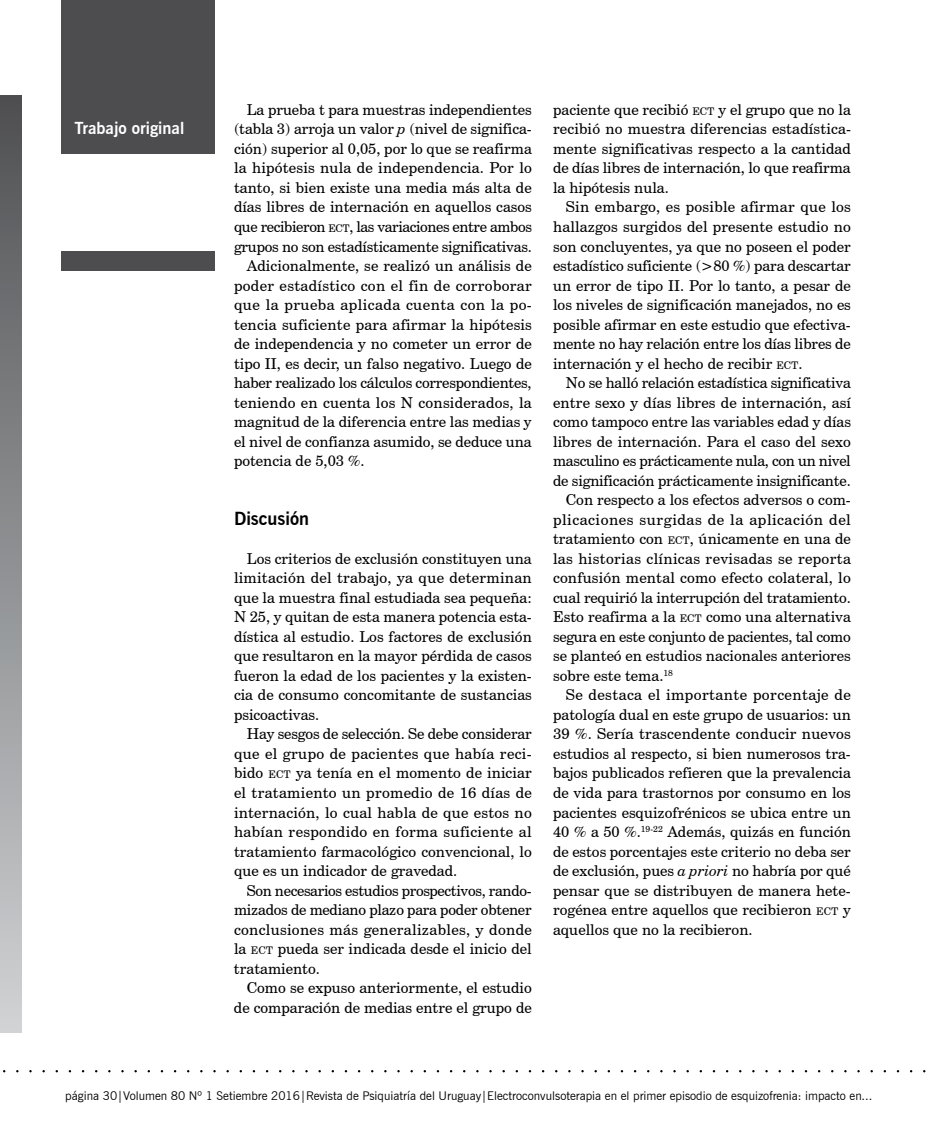
<style>
.page{position:relative;width:936px;height:1132px;background:#fff}
.page>*{position:absolute;margin:0;border:0;box-sizing:border-box;transform-origin:0 0}
.t1{font:700 18px "News Gothic BT";color:#000}
.t2{font:700 16.5px "News Gothic BT";color:#fff}
.t3{font:15px/19.5px "Century Schoolbook BT";color:#000;text-align:justify}
.t4{font:15px "Century Schoolbook BT";letter-spacing:.02em;color:#000}
.t5{font:15px "Century Schoolbook BT";letter-spacing:.025em;color:#000}
.t6{font:15px "Century Schoolbook BT";letter-spacing:-.025em;color:#000}
.t7{font:15px "Century Schoolbook BT";letter-spacing:-.02em;color:#000}
.t8{font:15px "Century Schoolbook BT";letter-spacing:.035em;color:#000}
.t9{font:12px "News Gothic BT";color:#000}
.s1{font-style:italic}
.s2{font-size:10.5px}
.s3{font-style:inherit}
</style>
<div class="page">
<div style="left:62px;top:0;width:153px;height:154px;background:#4d4d4f"></div>
<div style="left:62px;top:251px;width:153px;height:20px;background:#4d4d4f"></div>
<div style="left:0;top:95px;width:21px;height:936px;background:linear-gradient(to bottom,#4f5053,#cfd2d4)"></div>
<p class="t2" style="left:74px;top:118px;width:111px">Trabajo original</p>
<p class="t3" style="left:247px;top:100px;width:286px">La prueba t para muestras independientes</p>
<p class="t3" style="left:234px;top:119px;width:299px">(tabla 3) arroja un valor <span class="s1">p</span> (nivel de significa-</p>
<p class="t3" style="left:234px;top:139px;width:299px">ción) superior al 0,05, por lo que se reafirma</p>
<p class="t3" style="left:234px;top:158px;width:299px">la hipótesis nula de independencia. Por lo</p>
<p class="t3" style="left:234px;top:178px;width:299px">tanto, si bien existe una media más alta de</p>
<p class="t3" style="left:234px;top:197px;width:299px">días libres de internación en aquellos casos</p>
<p class="t6" style="left:234px;top:217px;width:299px">que recibieron <span class="s2">ECT</span>, las variaciones entre ambos</p>
<p class="t3" style="left:234px;top:236px;width:299px">grupos no son estadísticamente significativas.</p>
<p class="t3" style="left:247px;top:256px;width:286px">Adicionalmente, se realizó un análisis de</p>
<p class="t4" style="left:234px;top:276px;width:299px">poder estadístico con el fin de corroborar</p>
<p class="t5" style="left:234px;top:295px;width:299px">que la prueba aplicada cuenta con la po-</p>
<p class="t3" style="left:234px;top:314px;width:299px">tencia suficiente para afirmar la hipótesis</p>
<p class="t3" style="left:234px;top:334px;width:299px">de independencia y no cometer un error de</p>
<p class="t3" style="left:234px;top:353px;width:299px">tipo II, es decir, un falso negativo. Luego de</p>
<p class="t3" style="left:234px;top:373px;width:299px">haber realizado los cálculos correspondientes,</p>
<p class="t3" style="left:234px;top:392px;width:299px">teniendo en cuenta los N considerados, la</p>
<p class="t3" style="left:234px;top:412px;width:299px">magnitud de la diferencia entre las medias y</p>
<p class="t3" style="left:234px;top:431px;width:299px">el nivel de confianza asumido, se deduce una</p>
<p class="t3" style="left:234px;top:451px;width:132px">potencia de 5,03 %.</p>
<p class="t1" style="left:234px;top:507px;width:77px">Discusión</p>
<p class="t3" style="left:234px;top:548px;width:299px;text-indent:13px">Los criterios de exclusión constituyen una limitación del trabajo, ya que determinan que la muestra final estudiada sea pequeña:<br>N 25, y quitan de esta manera potencia esta&shy;dística al estudio. Los factores de exclusión que resultaron en la mayor pérdida de casos fueron la edad de los pacientes y la existen&shy;cia de consumo concomitante de sustancias psicoactivas.</p>
<p class="t3" style="left:234px;top:724px;width:299px;text-indent:13px">Hay sesgos de selección. Se debe considerar que el grupo de pacientes que había reci&shy;bido <span class="s2">ECT</span> ya tenía en el momento de iniciar el tratamiento un promedio de 16 días de internación, lo cual habla de que estos no habían respondido en forma suficiente al tratamiento farmacológico convencional, lo que es un indicador de gravedad.</p>
<p class="t3" style="left:234px;top:880px;width:299px;text-indent:13px">Son necesarios estudios prospectivos, rando&shy;mizados de mediano plazo para poder obtener conclusiones más generalizables, y donde la <span class="s2">ECT</span> pueda ser indicada desde el inicio del tratamiento.</p>
<p class="t3" style="left:234px;top:977px;width:299px;text-align:right">Como se expuso anteriormente, el estudio de comparación de medias entre el grupo de</p>
<p class="t3" style="left:553px;top:100px;width:299px">paciente que recibió <span class="s2">ECT</span> y el grupo que no la recibió no muestra diferencias estadística&shy;mente significativas respecto a la cantidad de días libres de internación, lo que reafirma la hipótesis nula.</p>
<p class="t3" style="left:553px;top:197px;width:299px;text-indent:13px">Sin embargo, es posible afirmar que los hallazgos surgidos del presente estudio no son concluyentes, ya que no poseen el poder estadístico suficiente (&gt;80 %) para descartar un error de tipo II. Por lo tanto, a pesar de los niveles de significación manejados, no es posible afirmar en este estudio que efectiva&shy;mente no hay relación entre los días libres de internación y el hecho de recibir <span class="s2">ECT</span>.</p>
<p class="t3" style="left:566px;top:373px;width:286px">No se halló relación estadística significativa</p>
<p class="t3" style="left:553px;top:392px;width:299px">entre sexo y días libres de internación, así</p>
<p class="t3" style="left:553px;top:412px;width:299px">como tampoco entre las variables edad y días</p>
<p class="t3" style="left:553px;top:431px;width:299px">libres de internación. Para el caso del sexo</p>
<p class="t7" style="left:553px;top:451px;width:299px">masculino es prácticamente nula, con un nivel</p>
<p class="t3" style="left:553px;top:470px;width:299px">de significación prácticamente insignificante.</p>
<p class="t3" style="left:566px;top:490px;width:286px">Con respecto a los efectos adversos o com-</p>
<p class="t8" style="left:553px;top:510px;width:299px">plicaciones surgidas de la aplicación del</p>
<p class="t3" style="left:553px;top:529px;width:299px">tratamiento con <span class="s2">ECT</span><span class="s3">,</span> únicamente en una de</p>
<p class="t4" style="left:553px;top:549px;width:299px">las historias clínicas revisadas se reporta</p>
<p class="t3" style="left:553px;top:568px;width:299px">confusión mental como efecto colateral, lo</p>
<p class="t3" style="left:553px;top:587px;width:299px">cual requirió la interrupción del tratamiento.</p>
<p class="t3" style="left:553px;top:607px;width:299px">Esto reafirma a la <span class="s2">ECT</span> como una alternativa</p>
<p class="t3" style="left:553px;top:626px;width:299px">segura en este conjunto de pacientes, tal como</p>
<p class="t3" style="left:553px;top:646px;width:299px">se planteó en estudios nacionales anteriores</p>
<p class="t3" style="left:553px;top:665px;width:121px">sobre este tema.<sup>18</sup></p>
<p class="t5" style="left:566px;top:685px;width:286px">Se destaca el importante porcentaje de</p>
<p class="t3" style="left:553px;top:704px;width:299px">patología dual en este grupo de usuarios: un</p>
<p class="t3" style="left:553px;top:724px;width:299px">39 %. Sería trascendente conducir nuevos</p>
<p class="t3" style="left:553px;top:743px;width:299px">estudios al respecto, si bien numerosos tra-</p>
<p class="t3" style="left:553px;top:763px;width:299px">bajos publicados refieren que la prevalencia</p>
<p class="t3" style="left:553px;top:782px;width:299px">de vida para trastornos por consumo en los</p>
<p class="t3" style="left:553px;top:802px;width:299px">pacientes esquizofrénicos se ubica entre un</p>
<p class="t3" style="left:553px;top:821px;width:299px">40 % a 50 %.<sup>19-22</sup> Además, quizás en función</p>
<p class="t3" style="left:553px;top:841px;width:299px">de estos porcentajes este criterio no deba ser</p>
<p class="t3" style="left:553px;top:860px;width:299px">de exclusión, pues <span class="s1">a priori</span> no habría por qué</p>
<p class="t3" style="left:553px;top:880px;width:299px">pensar que se distribuyen de manera hete-</p>
<p class="t3" style="left:553px;top:899px;width:299px">rogénea entre aquellos que recibieron <span class="s2">ECT</span> y</p>
<p class="t3" style="left:553px;top:919px;width:201px">aquellos que no la recibieron.</p>
<p class="t9" style="left:65px;top:1087px;width:808px">página 30|Volumen 80 Nº 1 Setiembre 2016|Revista de Psiquiatría del Uruguay|Electroconvulsoterapia en el primer episodio de esquizofrenia: impacto en...</p>
</div>
